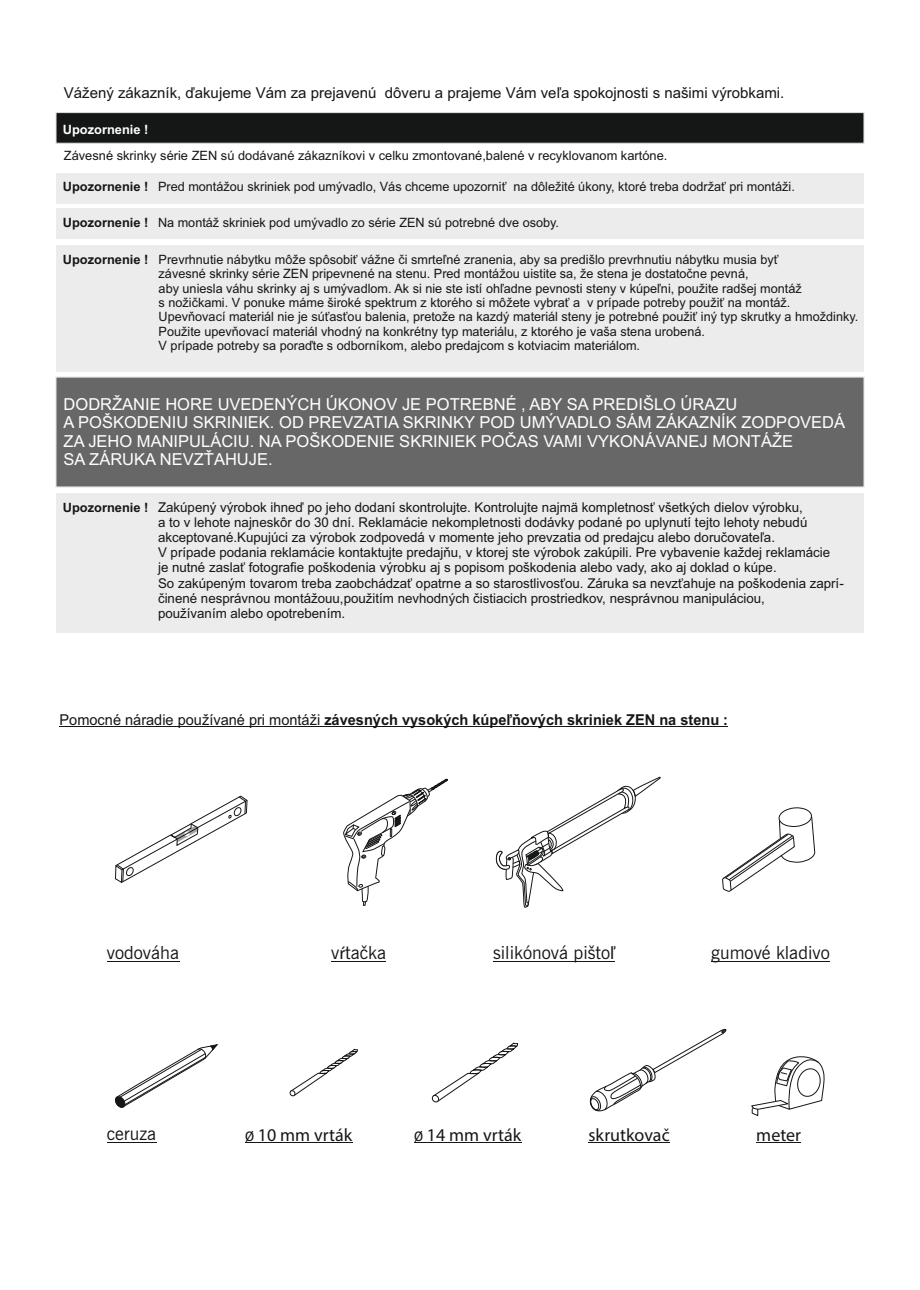
<style>
.page{position:relative;width:920px;height:1290px;background:#fff}
.page>*{position:absolute;margin:0;border:0;box-sizing:border-box;transform-origin:0 0}
.t1{font:18px "News Gothic BT";color:#151616}
.t2{font:18px "Myriad Pro";color:#151616}
.t3{font:16.5px/18.5px "Arial";color:#fff}
.t4{font:15px "Arial";color:#151616}
.t5{font:700 15px "Arial";color:#151616}
.t6{font:13.5px/15.1px "Arial";color:#151616}
.t7{font:12.9px/14.4px "Arial";color:#151616}
.t8{font:700 12.9px "Arial";color:#151616}
.t9{font:700 12.9px "Arial";color:#fff}
.s1{font-weight:700}
.s2{font-weight:400}
.s3{font-family:"Myriad Pro"}
.s4{font-family:"News Gothic BT"}
</style>
<div class="page">
<div style="left:56px;top:173px;width:808px;height:30px;background:#ececec"></div>
<svg style="left:55px;top:112px;width:810px;height:32px;background:#252626"></svg>
<div style="left:56px;top:209px;width:808px;height:30px;background:#ececec"></div>
<div style="left:56px;top:245px;width:808px;height:127px;background:#ececec"></div>
<div style="left:55px;top:376px;width:810px;height:112px;background:#676767"></div>
<div style="left:56px;top:493px;width:808px;height:140px;background:#ececec"></div>
<hr style="left:60px;top:726px;width:264px;height:1px;background:#151616">
<hr style="left:324px;top:726px;width:404px;height:1px;background:#151616">
<svg style="left:115px;top:1044px;width:103px;height:64px"></svg>
<svg style="left:431px;top:1042px;width:87px;height:60px"></svg>
<svg style="left:289px;top:1048px;width:69px;height:48px"></svg>
<svg style="left:589px;top:1029px;width:138px;height:83px"></svg>
<svg style="left:115px;top:795px;width:133px;height:88px"></svg>
<svg style="left:343px;top:779px;width:105px;height:127px"></svg>
<svg style="left:495px;top:777px;width:166px;height:131px"></svg>
<svg style="left:751px;top:1056px;width:74px;height:60px"></svg>
<svg style="left:722px;top:807px;width:93px;height:85px"></svg>
<hr style="left:107px;top:961px;width:72px;height:1px;background:#151616">
<svg style="left:331px;top:961px;width:14px;height:1px"></svg>
<hr style="left:345px;top:961px;width:41px;height:1px;background:#151616">
<hr style="left:493px;top:961px;width:117px;height:1px;background:#151616">
<hr style="left:711px;top:961px;width:119px;height:1px;background:#151616">
<hr style="left:107px;top:1142px;width:49px;height:1px;background:#151616">
<hr style="left:254px;top:1142px;width:98px;height:1px;background:#151616">
<hr style="left:423px;top:1142px;width:98px;height:1px;background:#151616">
<hr style="left:588px;top:1142px;width:82px;height:1px;background:#151616">
<hr style="left:756px;top:1142px;width:45px;height:1px;background:#151616">
<p class="t4" style="left:64px;top:88px;width:722px">Vážený zákazník, ďakujeme Vám za prejavenú dôveru a prajeme Vám veľa spokojnosti s našimi výrobkami.</p>
<p class="t9" style="left:63px;top:124px;width:87px">Upozornenie !</p>
<p class="t7" style="left:64px;top:150px;width:605px">Závesné skrinky série ZEN sú dodávané zákazníkovi v celku zmontované,balené v recyklovanom kartóne.</p>
<p class="t7" style="left:63px;top:181px;width:734px"><span class="s1">Upozornenie !</span> Pred montážou skriniek pod umývadlo, Vás chceme upozorniť na dôležité úkony, ktoré treba dodržať pri montáži.</p>
<p class="t7" style="left:63px;top:217px;width:498px"><span class="s1">Upozornenie !</span> Na montáž skriniek pod umývadlo zo série ZEN sú potrebné dve osoby.</p>
<p class="t7" style="left:159px;top:253px;width:701px">Prevrhnutie nábytku môže spôsobiť vážne či smrteľné zranenia, aby sa predišlo prevrhnutiu nábytku musia byť<br>závesné skrinky série ZEN pripevnené na stenu. Pred montážou uistite sa, že stena je dostatočne pevná,<br>aby uniesla váhu skrinky aj s umývadlom. Ak si nie ste istí ohľadne pevnosti steny v kúpeľni, použite radšej montáž<br>s nožičkami. V ponuke máme široké spektrum z ktorého si môžete vybrať a v prípade potreby použiť na montáž.<br>Upevňovací materiál nie je súťasťou balenia, pretože na kazdý materiál steny je potrebné použiť iný typ skrutky a hmoždinky.<br>Použite upevňovací materiál vhodný na konkrétny typ materiálu, z ktorého je vaša stena urobená.<br>V prípade potreby sa poraďte s odborníkom, alebo predajcom s kotviacim materiálom.</p>
<p class="t8" style="left:63px;top:254px;width:87px">Upozornenie !</p>
<p class="t3" style="left:64px;top:396px;width:783px">DODRŽANIE HORE UVEDENÝCH ÚKONOV JE POTREBNÉ , ABY SA PREDIŠLO ÚRAZU<br>A POŠKODENIU SKRINIEK. OD PREVZATIA SKRINKY POD UMÝVADLO SÁM ZÁKAZNÍK ZODPOVEDÁ ZA JEHO MANIPULÁCIU. NA POŠKODENIE SKRINIEK POČAS VAMI VYKONÁVANEJ MONTÁŽE<br>SA ZÁRUKA NEVZŤAHUJE.</p>
<p class="t6" style="left:158px;top:501px;width:687px">Zakúpený výrobok ihneď po jeho dodaní skontrolujte. Kontrolujte najmä kompletnosť všetkých dielov výrobku,<br>a to v lehote najneskôr do 30 dní. Reklamácie nekompletnosti dodávky podané po uplynutí tejto lehoty nebudú akceptované.Kupujúci za výrobok zodpovedá v momente jeho prevzatia od predajcu alebo doručovateľa.<br>V prípade podania reklamácie kontaktujte predajňu, v ktorej ste výrobok zakúpili. Pre vybavenie každej reklamácie je nutné zaslať fotografie poškodenia výrobku aj s popisom poškodenia alebo vady, ako aj doklad o kúpe.<br>So zakúpeným tovarom treba zaobchádzať opatrne a so starostlivosťou. Záruka sa nevzťahuje na poškodenia zaprí&shy;činené nesprávnou montážouu,použitím nevhodných čistiacich prostriedkov, nesprávnou manipuláciou,<br>používaním alebo opotrebením.</p>
<p class="t8" style="left:63px;top:503px;width:87px">Upozornenie !</p>
<p class="t5" style="left:60px;top:714px;width:670px"><span class="s2">Pomocné náradie používané pri montáži</span> závesných vysokých kúpeľňových skriniek ZEN na stenu :</p>
<h1 class="t1" style="left:107px;top:945px;width:74px">vodováha</h1>
<h1 class="t1" style="left:331px;top:945px;width:57px">v<span class="s3">ŕ</span>tačka</h1>
<h1 class="t1" style="left:493px;top:945px;width:123px">silikónová pišto<span class="s3">ľ</span></h1>
<h1 class="t1" style="left:711px;top:945px;width:120px">gumové kladivo</h1>
<h1 class="t1" style="left:107px;top:1127px;width:51px">ceruza</h1>
<h1 class="t2" style="left:245px;top:1127px;width:109px"><span class="s4">ø</span> 10 mm vrták</h1>
<h1 class="t2" style="left:414px;top:1127px;width:109px"><span class="s4">ø</span> 14 mm vrták</h1>
<h1 class="t2" style="left:588px;top:1127px;width:83px">skrutkovač</h1>
<h1 class="t2" style="left:756px;top:1127px;width:46px">meter</h1>
</div>
